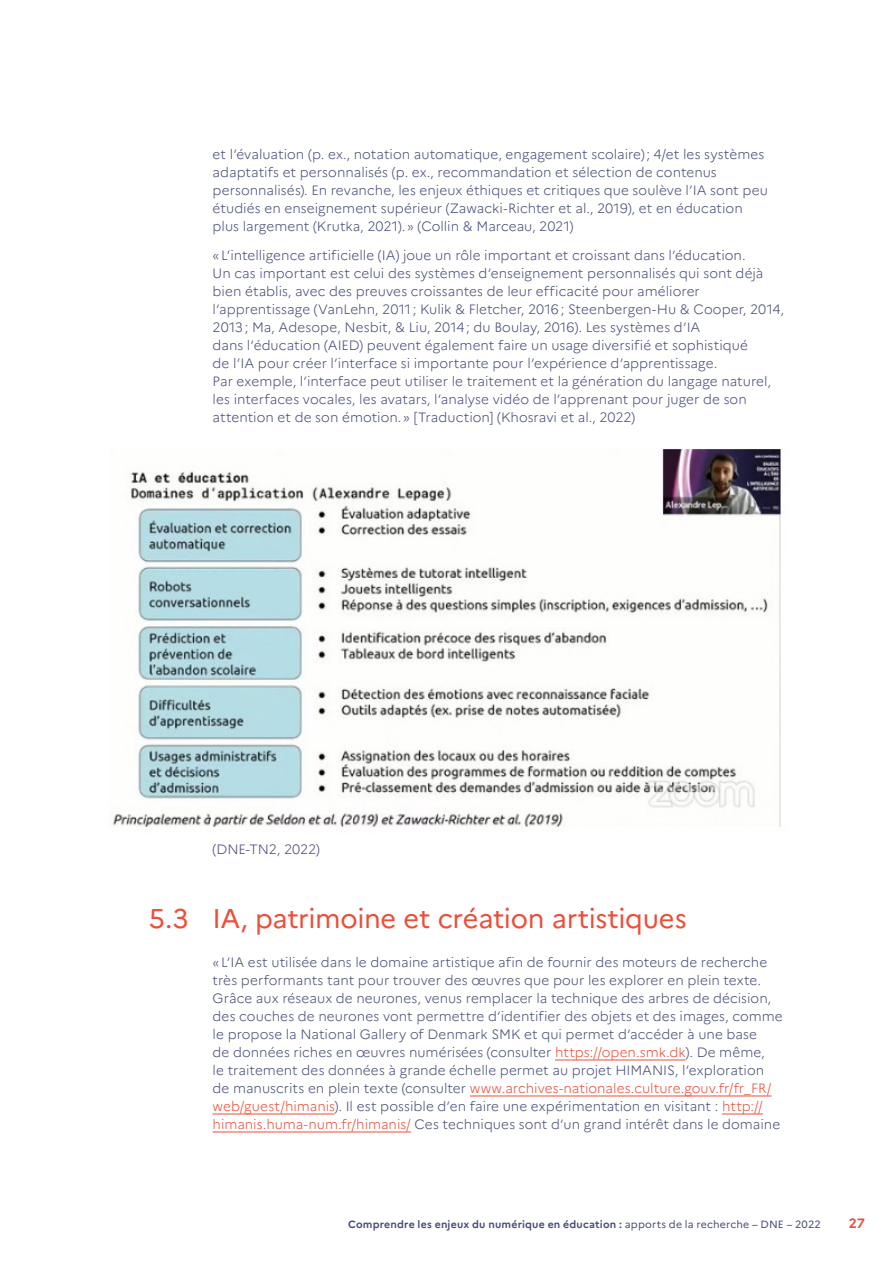
<style>
.page{position:relative;width:893px;height:1263px;background:#fff}
.page>*{position:absolute;margin:0;border:0;box-sizing:border-box;transform-origin:0 0}
.t1{font:27px "Marianne";letter-spacing:-.015em;color:#ea4f38}
.t2{font:300 13.5px/18px "Marianne";letter-spacing:.005em;color:#484d7a}
.t3{font:700 13.5px "Marianne";color:#ea4f38}
.t4{font:700 10.5px "Marianne";letter-spacing:.02em;color:#484d7a}
.s1{color:#ea4f38}
.s2{font-weight:400}
</style>
<div class="page">
<hr style="left:555px;top:1059px;width:130px;height:1px;background:#ea4f38">
<hr style="left:470px;top:1095px;width:301px;height:1px;background:#ea4f38">
<hr style="left:213px;top:1113px;width:121px;height:1px;background:#ea4f38">
<hr style="left:722px;top:1113px;width:41px;height:1px;background:#ea4f38">
<hr style="left:213px;top:1131px;width:198px;height:1px;background:#ea4f38">
<img style="left:113px;top:448px;width:668px;height:379px">
<p class="t2" style="left:213px;top:145px;width:557px">et l’évaluation (p. ex., notation automatique, engagement scolaire); 4/et les systèmes adaptatifs et personnalisés (p. ex., recommandation et sélection de contenus personnalisés). En revanche, les enjeux éthiques et critiques que soulève l’IA sont peu étudiés en enseignement supérieur (Zawacki-Richter et al., 2019), et en éducation plus largement (Krutka, 2021).» (Collin &amp; Marceau, 2021)</p>
<p class="t2" style="left:213px;top:246px;width:573px">«L’intelligence artificielle (IA) joue un rôle important et croissant dans l’éducation.<br>Un cas important est celui des systèmes d’enseignement personnalisés qui sont déjà bien établis, avec des preuves croissantes de leur efficacité pour améliorer l’apprentissage (VanLehn, 2011 ; Kulik &amp; Fletcher, 2016; Steenbergen-Hu &amp; Cooper, 2014, 2013; Ma, Adesope, Nesbit, &amp; Liu, 2014; du Boulay, 2016). Les systèmes d’IA<br>dans l’éducation (AIED) peuvent également faire un usage diversifié et sophistiqué<br>de l’IA pour créer l’interface si importante pour l’expérience d’apprentissage.<br>Par exemple, l’interface peut utiliser le traitement et la génération du langage naturel, les interfaces vocales, les avatars, l’analyse vidéo de l’apprenant pour juger de son attention et de son émotion.» [Traduction] (Khosravi et al., 2022)</p>
<p class="t2" style="left:213px;top:840px;width:109px">(DNE-TN2, 2022)</p>
<h1 class="t1" style="left:149px;top:902px;width:539px">5.3 IA, patrimoine et création artistiques</h1>
<p class="t2" style="left:213px;top:953px;width:572px">«L’IA est utilisée dans le domaine artistique afin de fournir des moteurs de recherche très performants tant pour trouver des œuvres que pour les explorer en plein texte.<br>Grâce aux réseaux de neurones, venus remplacer la technique des arbres de décision, des couches de neurones vont permettre d’identifier des objets et des images, comme le propose la National Gallery of Denmark SMK et qui permet d’accéder à une base<br>de données riches en œuvres numérisées (consulter <span class="s1">https://open.smk.dk</span>). De même,<br>le traitement des données à grande échelle permet au projet HIMANIS, l’exploration de manuscrits en plein texte (consulter <span class="s1">www.archives-nationales.culture.gouv.fr/fr_FR/ web/guest/himanis</span>). Il est possible d’en faire une expérimentation en visitant : <span class="s1">http:// himanis.huma-num.fr/himanis/</span> Ces techniques sont d’un grand intérêt dans le domaine</p>
<p class="t4" style="left:348px;top:1217px;width:474px">Comprendre les enjeux du numérique en éducation : <span class="s2">apports de la recherche – DNE – 2022</span></p>
<p class="t3" style="left:849px;top:1214px;width:18px">27</p>
</div>
